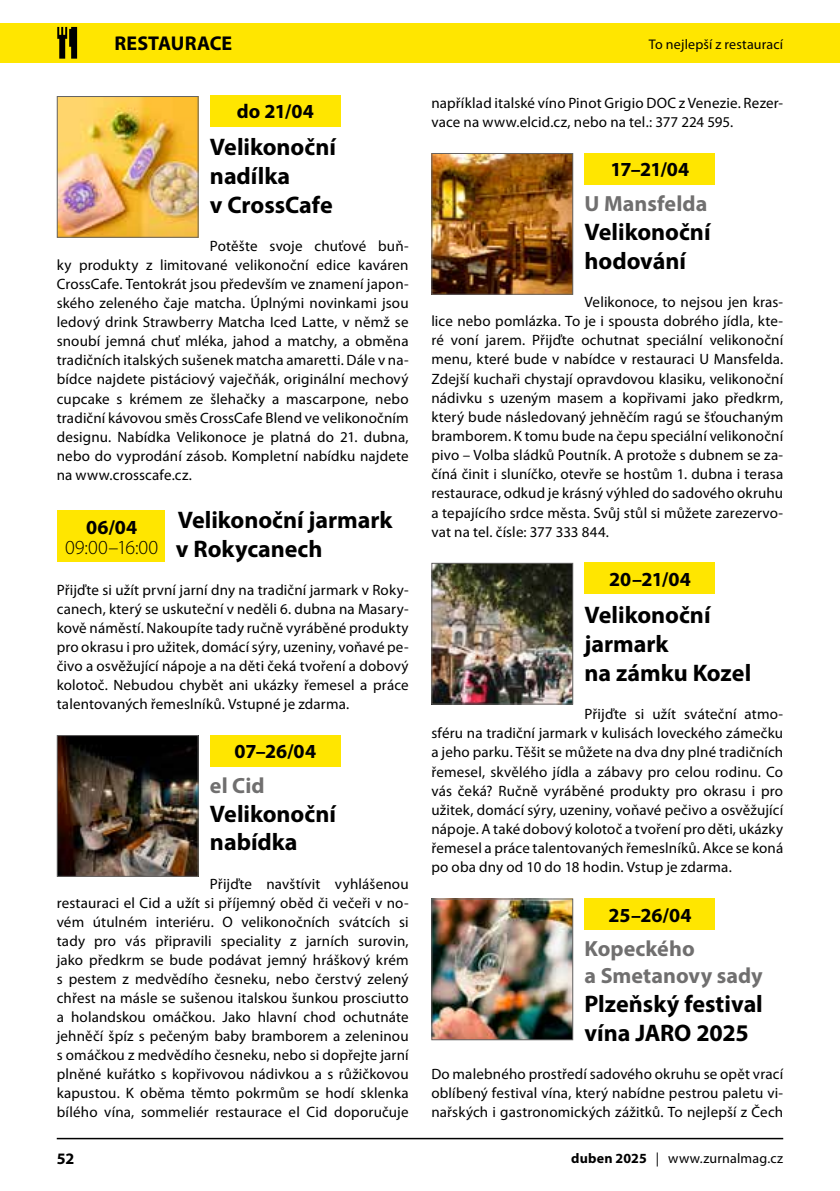
<style>
.page{position:relative;width:840px;height:1191px;background:#fff}
.page>*{position:absolute;margin:0;border:0;box-sizing:border-box;transform-origin:0 0}
.t1{font:700 24px/28.8px "Myriad Pro";color:#000}
.t2{font:700 22px/26.6px "Myriad Pro";letter-spacing:.005em;color:#706f6f}
.t3{font:700 20px "Myriad Pro";color:#000}
.t4{font:300 20px "Myriad Pro";letter-spacing:.005em;color:#000}
.t5{font:700 16px "Myriad Pro";color:#000}
.t6{font:15px/19px "Myriad Pro";letter-spacing:.01em;color:#000;text-align:justify}
.t7{font:14px "Myriad Pro";letter-spacing:.01em;color:#000}
.s1{font-weight:700}
</style>
<div class="page">
<hr style="left:57px;top:1137px;width:725px;height:2px;background:#000">
<div style="left:0;top:23px;width:839px;height:39px;background:#ffe600"></div>
<svg style="left:57px;top:27px;width:20px;height:32px"></svg>
<div style="left:210px;top:95px;width:130px;height:31px;background:#ffe600"></div>
<div style="left:210px;top:735px;width:130px;height:31px;background:#ffe600"></div>
<img style="left:59px;top:98px;width:137px;height:138px">
<div style="left:57px;top:96px;width:141px;height:142px;border:1px solid #646363"></div>
<div style="left:57px;top:510px;width:107px;height:52px;background:#ffe600"></div>
<img style="left:59px;top:737px;width:137px;height:138px">
<div style="left:57px;top:735px;width:141px;height:142px;border:1px solid #646363"></div>
<div style="left:584px;top:153px;width:130px;height:31px;background:#ffe600"></div>
<div style="left:584px;top:563px;width:130px;height:31px;background:#ffe600"></div>
<div style="left:584px;top:898px;width:130px;height:31px;background:#ffe600"></div>
<img style="left:433px;top:155px;width:138px;height:138px">
<div style="left:431px;top:153px;width:142px;height:142px;border:1px solid #646363"></div>
<img style="left:433px;top:565px;width:138px;height:137px">
<div style="left:431px;top:563px;width:142px;height:141px;border:1px solid #646363"></div>
<img style="left:433px;top:900px;width:138px;height:138px">
<div style="left:431px;top:898px;width:142px;height:142px;border:1px solid #646363"></div>
<h3 class="t3" style="left:114px;top:30px;width:119px">RESTAURACE</h3>
<p class="t7" style="left:648px;top:35px;width:136px">To nejlepší z restaurací</p>
<h3 class="t3" style="left:237px;top:98px;width:78px">do 21/04</h3>
<h1 class="t1" style="left:210px;top:132px;width:127px">Velikonoční nadílka<br>v CrossCafe</h1>
<p class="t6" style="left:57px;top:236px;width:353px;text-indent:153px">Potěšte svoje chuťové buň&shy;ky produkty z limitované velikonoční edice kaváren CrossCafe. Tentokrát jsou především ve znamení japon&shy;ského zeleného čaje matcha. Úplnými novinkami jsou ledový drink Strawberry Matcha Iced Latte, v němž se snoubí jemná chuť mléka, jahod a matchy, a obměna tradičních italských sušenek matcha amaretti. Dále v na&shy;bídce najdete pistáciový vaječňák, originální mechový cupcake s krémem ze šlehačky a mascarpone, nebo tradiční kávovou směs CrossCafe Blend ve velikonočním designu. Nabídka Velikonoce je platná do 21. dubna, nebo do vyprodání zásob. Kompletní nabídku najdete na www.crosscafe.cz.</p>
<h1 class="t1" style="left:176px;top:504px;width:218px">Velikonoční jarmark v Rokycanech</h1>
<p class="t6" style="left:57px;top:580px;width:353px">Přijďte si užít první jarní dny na tradiční jarmark v Roky&shy;canech, který se uskuteční v neděli 6. dubna na Masary&shy;kově náměstí. Nakoupíte tady ručně vyráběné produkty pro okrasu i pro užitek, domácí sýry, uzeniny, voňavé pe&shy;čivo a osvěžující nápoje a na děti čeká tvoření a dobový kolotoč. Nebudou chybět ani ukázky řemesel a práce talentovaných řemeslníků. Vstupné je zdarma.</p>
<h3 class="t3" style="left:234px;top:738px;width:83px">07–26/04</h3>
<h2 class="t2" style="left:210px;top:771px;width:56px">el Cid</h2>
<h1 class="t1" style="left:210px;top:798px;width:127px">Velikonoční nabídka</h1>
<p class="t6" style="left:57px;top:873px;width:353px;text-indent:153px">Přijďte navštívit vyhlášenou restauraci el Cid a užít si příjemný oběd či večeři v no&shy;vém útulném interiéru. O velikonočních svátcích si tady pro vás připravili speciality z jarních surovin, jako předkrm se bude podávat jemný hráškový krém s pestem z medvědího česneku, nebo čerstvý zelený chřest na másle se sušenou italskou šunkou prosciutto a holandskou omáčkou. Jako hlavní chod ochutnáte jehněčí špíz s pečeným baby bramborem a zeleninou s omáčkou z medvědího česneku, nebo si dopřejte jarní plněné kuřátko s kopřivovou nádivkou a s růžičkovou kapustou. K oběma těmto pokrmům se hodí sklenka bílého vína, sommeliér restaurace el Cid doporučuje</p>
<h3 class="t3" style="left:86px;top:514px;width:53px">06/04</h3>
<h3 class="t4" style="left:65px;top:535px;width:95px">09:00–16:00</h3>
<p class="t6" style="left:431px;top:93px;width:353px">například italské víno Pinot Grigio DOC z Venezie. Rezer&shy;vace na www.elcid.cz, nebo na tel.: 377 224 595.</p>
<h3 class="t3" style="left:610px;top:156px;width:80px">17–21/04</h3>
<h2 class="t2" style="left:584px;top:189px;width:124px">U Mansfelda</h2>
<h1 class="t1" style="left:584px;top:216px;width:127px">Velikonoční hodování</h1>
<p class="t6" style="left:431px;top:292px;width:353px;text-indent:153px">Velikonoce, to nejsou jen kras&shy;lice nebo pomlázka. To je i spousta dobrého jídla, kte&shy;ré voní jarem. Přijďte ochutnat speciální velikonoční menu, které bude v nabídce v restauraci U Mansfelda.<br>Zdejší kuchaři chystají opravdovou klasiku, velikonoční nádivku s uzeným masem a kopřivami jako předkrm, který bude následovaný jehněčím ragú se šťouchaným bramborem. K tomu bude na čepu speciální velikonoční pivo – Volba sládků Poutník. A protože s dubnem se za&shy;číná činit i sluníčko, otevře se hostům 1. dubna i terasa restaurace, odkud je krásný výhled do sadového okruhu a tepajícího srdce města. Svůj stůl si můžete zarezervo&shy;vat na tel. čísle: 377 333 844.</p>
<h3 class="t3" style="left:608px;top:566px;width:83px">20–21/04</h3>
<h1 class="t1" style="left:584px;top:599px;width:168px">Velikonoční jarmark<br>na zámku Kozel</h1>
<p class="t6" style="left:431px;top:704px;width:353px;text-indent:153px">Přijďte si užít sváteční atmo&shy;sféru na tradiční jarmark v kulisách loveckého zámečku a jeho parku. Těšit se můžete na dva dny plné tradičních řemesel, skvělého jídla a zábavy pro celou rodinu. Co vás čeká? Ručně vyráběné produkty pro okrasu i pro užitek, domácí sýry, uzeniny, voňavé pečivo a osvěžující nápoje. A také dobový kolotoč a tvoření pro děti, ukázky řemesel a práce talentovaných řemeslníků. Akce se koná po oba dny od 10 do 18 hodin. Vstup je zdarma.</p>
<h3 class="t3" style="left:608px;top:902px;width:84px">25–26/04</h3>
<h2 class="t2" style="left:584px;top:934px;width:180px">Kopeckého<br>a Smetanovy sady</h2>
<h1 class="t1" style="left:584px;top:988px;width:180px">Plzeňský festival vína JARO 2025</h1>
<p class="t6" style="left:431px;top:1064px;width:353px">Do malebného prostředí sadového okruhu se opět vrací oblíbený festival vína, který nabídne pestrou paletu vi&shy;nařských i gastronomických zážitků. To nejlepší z Čech</p>
<p class="t5" style="left:57px;top:1148px;width:19px">52</p>
<p class="t7" style="left:570px;top:1149px;width:213px"><span class="s1">duben 2025</span> | www.zurnalmag.cz</p>
</div>
